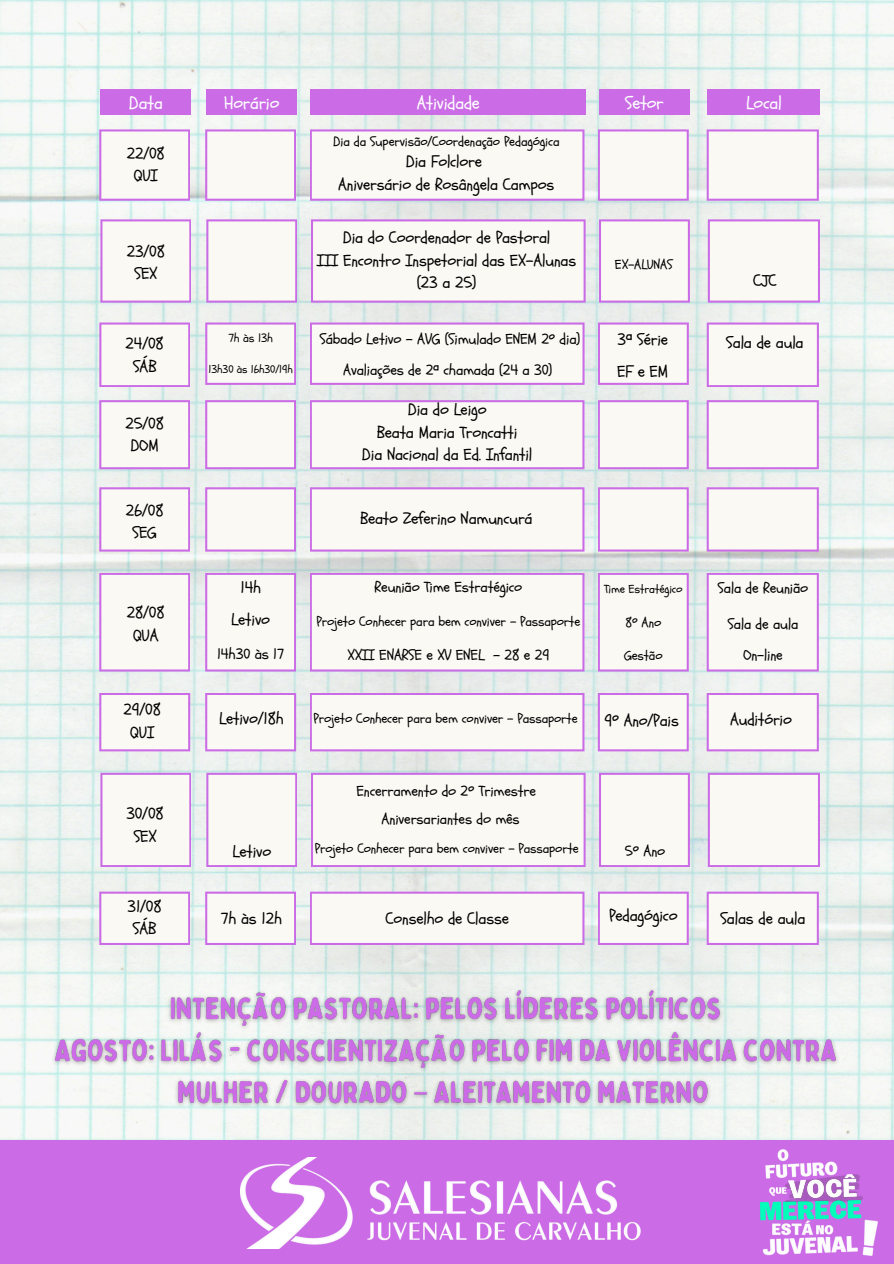
<style>
.page{position:relative;width:894px;height:1264px;background:#fff}
.page>*{position:absolute;margin:0;border:0;box-sizing:border-box;transform-origin:0 0}
.t1{font:18px "Schoolbell";letter-spacing:-.01em;color:#fff}
.t2{font:16.5px/22.5px "Schoolbell";letter-spacing:-.01em;color:#000;text-align:center}
.t3{font:15px "Schoolbell";letter-spacing:-.01em;color:#000}
.t4{font:13.5px "Schoolbell";letter-spacing:-.01em;color:#000}
.t5{font:12px "Schoolbell";letter-spacing:-.01em;color:#000}
.t6{font:11.25px "Schoolbell";letter-spacing:-.01em;color:#000}
</style>
<div class="page">
<img style="left:0;top:0;width:893px;height:1140px">
<div style="left:0;top:1140px;width:893px;height:123px;background:#cb6ce6"></div>
<div style="left:100px;top:89px;width:91px;height:26px;background:#cb6ce6"></div>
<div style="left:206px;top:89px;width:91px;height:26px;background:#cb6ce6"></div>
<div style="left:598px;top:89px;width:91px;height:26px;background:#cb6ce6"></div>
<div style="left:310px;top:89px;width:275px;height:26px;background:#cb6ce6"></div>
<div style="left:707px;top:89px;width:112px;height:26px;background:#cb6ce6"></div>
<img style="left:46px;top:981px;width:799px;height:131px">
<svg style="left:99px;top:573px;width:91px;height:98px"></svg>
<svg style="left:205px;top:573px;width:91px;height:98px"></svg>
<svg style="left:597px;top:573px;width:91px;height:98px"></svg>
<div style="left:310px;top:573px;width:274px;height:98px;background:#fbf9f3"></div>
<svg style="left:706px;top:573px;width:112px;height:98px"></svg>
<svg style="left:99px;top:693px;width:91px;height:58px"></svg>
<svg style="left:205px;top:693px;width:91px;height:58px"></svg>
<svg style="left:597px;top:693px;width:91px;height:58px"></svg>
<svg style="left:310px;top:693px;width:274px;height:58px"></svg>
<svg style="left:706px;top:693px;width:112px;height:58px"></svg>
<svg style="left:100px;top:772px;width:91px;height:95px"></svg>
<svg style="left:206px;top:772px;width:91px;height:95px"></svg>
<svg style="left:598px;top:772px;width:91px;height:95px"></svg>
<div style="left:311px;top:772px;width:274px;height:95px;background:#fbf9f3"></div>
<svg style="left:707px;top:772px;width:112px;height:95px"></svg>
<svg style="left:99px;top:891px;width:91px;height:54px"></svg>
<svg style="left:205px;top:891px;width:91px;height:54px"></svg>
<svg style="left:597px;top:891px;width:91px;height:54px"></svg>
<svg style="left:310px;top:891px;width:274px;height:54px"></svg>
<svg style="left:706px;top:891px;width:112px;height:54px"></svg>
<img style="left:240px;top:1157px;width:401px;height:91px">
<img style="left:760px;top:1149px;width:117px;height:106px">
<svg style="left:99px;top:129px;width:91px;height:72px"></svg>
<svg style="left:205px;top:129px;width:91px;height:72px"></svg>
<svg style="left:597px;top:129px;width:91px;height:72px"></svg>
<svg style="left:310px;top:129px;width:274px;height:72px"></svg>
<svg style="left:706px;top:129px;width:112px;height:72px"></svg>
<svg style="left:100px;top:219px;width:91px;height:84px"></svg>
<svg style="left:206px;top:219px;width:91px;height:84px"></svg>
<svg style="left:598px;top:219px;width:91px;height:84px"></svg>
<svg style="left:311px;top:219px;width:274px;height:84px"></svg>
<svg style="left:707px;top:219px;width:112px;height:84px"></svg>
<svg style="left:99px;top:322px;width:91px;height:65px"></svg>
<svg style="left:205px;top:322px;width:91px;height:63px"></svg>
<svg style="left:597px;top:322px;width:91px;height:63px"></svg>
<svg style="left:310px;top:322px;width:274px;height:63px"></svg>
<svg style="left:706px;top:322px;width:112px;height:65px"></svg>
<svg style="left:99px;top:400px;width:91px;height:69px"></svg>
<svg style="left:205px;top:400px;width:91px;height:69px"></svg>
<svg style="left:597px;top:400px;width:91px;height:69px"></svg>
<svg style="left:310px;top:400px;width:274px;height:69px"></svg>
<svg style="left:706px;top:400px;width:112px;height:69px"></svg>
<svg style="left:99px;top:487px;width:91px;height:64px"></svg>
<svg style="left:205px;top:487px;width:91px;height:64px"></svg>
<svg style="left:597px;top:487px;width:91px;height:64px"></svg>
<svg style="left:310px;top:487px;width:274px;height:64px"></svg>
<svg style="left:706px;top:487px;width:112px;height:64px"></svg>
<h3 class="t1" style="left:129px;top:91px;width:35px">Data</h3>
<h3 class="t1" style="left:224px;top:91px;width:57px">Horário</h3>
<h3 class="t1" style="left:416px;top:91px;width:64px">Atividade</h3>
<h3 class="t1" style="left:625px;top:91px;width:40px">Setor</h3>
<h3 class="t1" style="left:745px;top:91px;width:37px">Local</h3>
<h4 class="t2" style="left:127px;top:142px;width:40px">22/08<br>QUI</h4>
<h6 class="t2" style="left:127px;top:240px;width:40px">23/08<br>SEX</h6>
<h3 class="t2" style="left:126px;top:333px;width:40px">24/08<br>SÁB</h3>
<p class="t2" style="left:125px;top:412px;width:40px">25/08<br>DOM</p>
<p class="t2" style="left:126px;top:499px;width:39px">26/08<br>SEG</p>
<h2 class="t2" style="left:127px;top:602px;width:39px">28/08<br>QUA</h2>
<h3 class="t2" style="left:124px;top:699px;width:39px">29/08<br>QUI</h3>
<h3 class="t2" style="left:126px;top:803px;width:39px">30/08<br>SEX</h3>
<p class="t2" style="left:127px;top:895px;width:36px">31/08<br>SÁB</p>
<h4 class="t5" style="left:228px;top:330px;width:46px">7h às 13h</h4>
<h6 class="t6" style="left:208px;top:362px;width:86px">13h30 às 16h30/19h</h6>
<h3 class="t2" style="left:240px;top:576px;width:22px">14h</h3>
<h3 class="t2" style="left:231px;top:609px;width:40px">Letivo</h3>
<h4 class="t3" style="left:217px;top:644px;width:69px">14h30 às 17</h4>
<h4 class="t4" style="left:333px;top:132px;width:228px">Dia da Supervisão/Coordenação Pedagógica</h4>
<h4 class="t2" style="left:338px;top:151px;width:218px">Dia Folclore<br>Aniversário de Rosângela Campos</h4>
<h3 class="t2" style="left:317px;top:227px;width:261px">Dia do Coordenador de Pastoral<br>III Encontro Inspetorial das EX-Alunas (23 a 25)</h3>
<p class="t3" style="left:320px;top:329px;width:262px">Sábado Letivo - AVG (Simulado ENEM 2º dia)</p>
<h2 class="t3" style="left:343px;top:359px;width:211px">Avaliações de 2ª chamada (24 a 30)</h2>
<h3 class="t2" style="left:362px;top:398px;width:172px">Dia do Leigo<br>Beata Maria Troncatti<br>Dia Nacional da Ed. Infantil</h3>
<p class="t2" style="left:360px;top:507px;width:174px">Beato Zeferino Namuncurá</p>
<h6 class="t3" style="left:374px;top:577px;width:149px">Reunião Time Estratégico</h6>
<p class="t4" style="left:316px;top:613px;width:265px">Projeto Conhecer para bem conviver – Passaporte</p>
<p class="t3" style="left:347px;top:644px;width:203px">XXII ENARSE e XV ENEL - 28 e 29</p>
<h4 class="t4" style="left:614px;top:255px;width:59px">EX-ALUNAS</h4>
<h4 class="t2" style="left:617px;top:328px;width:52px">3ª Série</h4>
<p class="t2" style="left:617px;top:361px;width:53px">EF e EM</p>
<h2 class="t5" style="left:603px;top:581px;width:80px">Time Estratégico</h2>
<h3 class="t4" style="left:625px;top:613px;width:37px">8º Ano</h3>
<h5 class="t4" style="left:624px;top:647px;width:40px">Gestão</h5>
<h3 class="t2" style="left:752px;top:270px;width:25px">CJC</h3>
<h2 class="t2" style="left:726px;top:332px;width:79px">Sala de aula</h2>
<h3 class="t2" style="left:751px;top:332px;width:24px">---</h3>
<p class="t3" style="left:717px;top:577px;width:92px">Sala de Reunião</p>
<h2 class="t3" style="left:727px;top:614px;width:72px">Sala de aula</h2>
<p class="t3" style="left:743px;top:645px;width:41px">On-line</p>
<h4 class="t2" style="left:219px;top:708px;width:66px">Letivo/18h</h4>
<h6 class="t2" style="left:730px;top:708px;width:63px">Auditório</h6>
<h4 class="t4" style="left:313px;top:709px;width:265px">Projeto Conhecer para bem conviver – Passaporte</h4>
<h4 class="t2" style="left:604px;top:709px;width:76px">9º Ano/Pais</h4>
<p class="t2" style="left:751px;top:702px;width:24px">---</p>
<h6 class="t2" style="left:232px;top:841px;width:40px">Letivo</h6>
<h6 class="t2" style="left:220px;top:907px;width:63px">7h às 12h</h6>
<p class="t3" style="left:356px;top:780px;width:181px">Encerramento do 2º Trimestre</p>
<h3 class="t3" style="left:381px;top:809px;width:140px">Aniversariantes do mês</h3>
<h2 class="t4" style="left:315px;top:839px;width:265px">Projeto Conhecer para bem conviver – Passaporte</h2>
<p class="t3" style="left:624px;top:841px;width:42px">5º Ano</p>
<h2 class="t2" style="left:385px;top:907px;width:125px">Conselho de Classe</h2>
<h3 class="t2" style="left:609px;top:904px;width:70px">Pedagógico</h3>
<h2 class="t2" style="left:720px;top:907px;width:86px">Salas de aula</h2>
</div>
